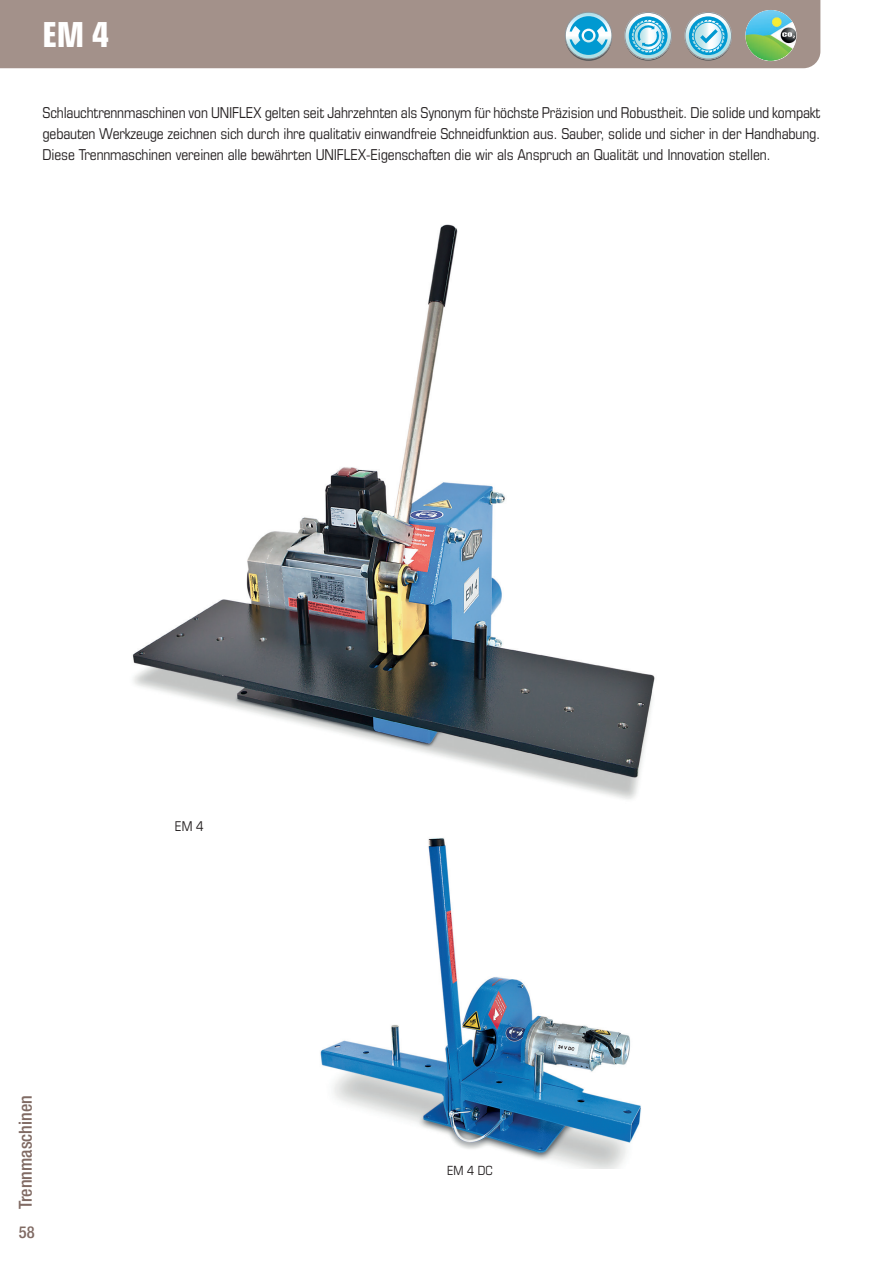
<style>
.page{position:relative;width:893px;height:1263px;background:#fff}
.page>*{position:absolute;margin:0;border:0;box-sizing:border-box;transform-origin:0 0}
.t1{font:700 condensed 34.5px "Eurostile LT Std";color:#fff}
.t2{font:500 condensed 18px "Helvetica Neue LT Pro";color:#806a63}
.t3{font:500 condensed 16.5px "Helvetica Neue LT Pro";color:#806a63}
.t4{font:condensed 15px/21px "Eurostile LT Std";letter-spacing:-.01em;color:#231f20;text-align:justify}
.t5{font:condensed 13.5px "Eurostile LT Std";color:#231f20}
.t6{font:condensed 12.6px "Eurostile LT Std";color:#231f20}
</style>
<div class="page">
<div style="left:0;top:0;width:820px;height:68px;background:#a3918a"></div>
<img style="left:320px;top:838px;width:321px;height:331px">
<img style="left:132px;top:224px;width:523px;height:575px">
<svg style="left:565px;top:12px;width:47px;height:47px;background:#73b5cb"></svg>
<div style="left:565px;top:12px;width:47px;height:47px;border:1px solid #939598;border-radius:50%"></div>
<svg style="left:625px;top:12px;width:46px;height:47px;background:#8cbfcf"></svg>
<svg style="left:685px;top:12px;width:46px;height:47px;background:#90c1d0"></svg>
<img style="left:745px;top:10px;width:20px;height:51px">
<img style="left:745px;top:10px;width:51px;height:51px;border-radius:50%">
<h1 class="t1" style="left:43px;top:20px;width:68px">EM 4</h1>
<p class="t4" style="left:43px;top:103px;width:779px">Schlauchtrennmaschinen von UNIFLEX gelten seit Jahrzehnten als Synonym für höchste Präzision und Robustheit. Die solide und kompakt gebauten Werkzeuge zeichnen sich durch ihre qualitativ einwandfreie Schneidfunktion aus. Sauber, solide und sicher in der Handhabung.<br>Diese Trennmaschinen vereinen alle bewährten UNIFLEX-Eigenschaften die wir als Anspruch an Qualität und Innovation stellen.</p>
<p class="t2" style="left:15px;top:1209px;width:115px;rotate:-90deg">Trennmaschinen</p>
<p class="t3" style="left:19px;top:1223px;width:17px">58</p>
<p class="t5" style="left:175px;top:820px;width:30px">EM 4</p>
<p class="t6" style="left:447px;top:1165px;width:47px">EM 4 DC</p>
</div>
